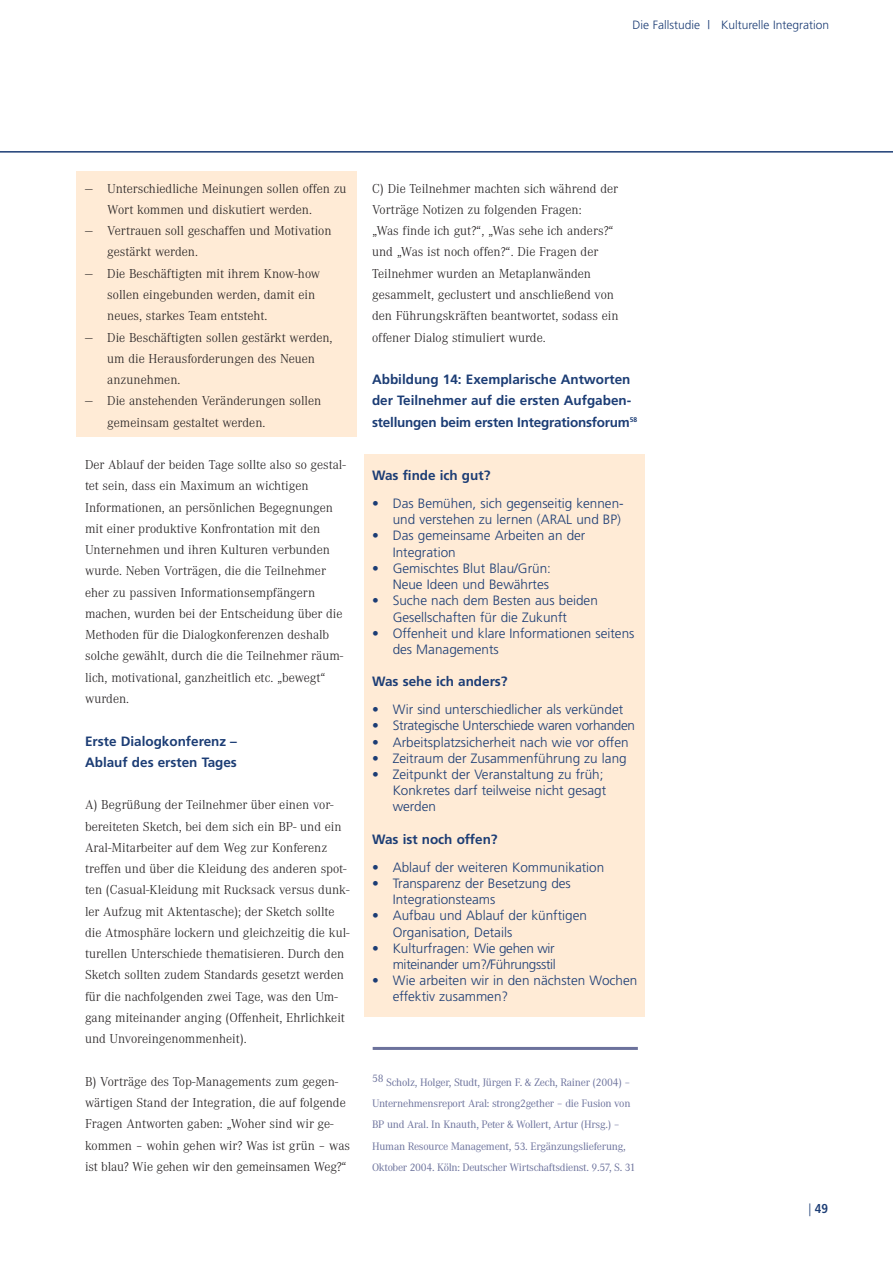
<style>
.page{position:relative;width:893px;height:1263px;background:#fff}
.page>*{position:absolute;margin:0;border:0;box-sizing:border-box;transform-origin:0 0}
.t1{font:300 13.5px/21.3px "Corporate A";color:#231f20}
.t2{font:300 13.5px/16.2px "Frutiger";color:#1c3d75}
.t3{font:700 13.5px/21.3px "Frutiger";color:#1c3d75}
.t4{font:300 13.5px/16.2px "Frutiger";letter-spacing:-.02em;color:#1c3d75;text-align:right}
.t5{font:700 12.75px "Frutiger Condensed BQ";color:#1c3d75}
.t6{font:300 12px "Frutiger";color:#1c3d75}
.t7{font:11.25px/21.3px "Corporate A";letter-spacing:-.02em;color:#6c729c}
.s1{font-weight:300}
</style>
<div class="page">
<hr style="left:0;top:151px;width:893px;height:2px;background:#1c3d75">
<div style="left:365px;top:454px;width:280px;height:562px;background:#ffebd6"></div>
<hr style="left:373px;top:1047px;width:265px;height:3px;background:#6c729c">
<div style="left:77px;top:171px;width:280px;height:266px;background:#ffebd6"></div>
<p class="t6" style="left:632px;top:20px;width:198px">Die Fallstudie | Kulturelle Integration</p>
<p class="t1" style="left:107px;top:179px;width:241px;text-indent:-22px">— Unterschiedliche Meinungen sollen offen zu<br>Wort kommen und diskutiert werden.</p>
<p class="t1" style="left:107px;top:221px;width:226px;text-indent:-22px">— Vertrauen soll geschaffen und Motivation gestärkt werden.</p>
<p class="t1" style="left:107px;top:264px;width:214px;text-indent:-22px">— Die Beschäftigten mit ihrem Know-how sollen eingebunden werden, damit ein neues, starkes Team entsteht.</p>
<p class="t1" style="left:107px;top:328px;width:227px;text-indent:-22px">— Die Beschäftigten sollen gestärkt werden, um die Herausforderungen des Neuen anzunehmen.</p>
<p class="t1" style="left:107px;top:391px;width:216px;text-indent:-22px">— Die anstehenden Veränderungen sollen gemeinsam gestaltet werden.</p>
<p class="t1" style="left:85px;top:455px;width:262px">Der Ablauf der beiden Tage sollte also so gestal&shy;tet sein, dass ein Maximum an wichtigen Informationen, an persönlichen Begegnungen mit einer produktive Konfrontation mit den Unternehmen und ihren Kulturen verbunden wurde. Neben Vorträgen, die die Teilnehmer eher zu passiven Informationsempfängern machen, wurden bei der Entscheidung über die Methoden für die Dialogkonferenzen deshalb solche gewählt, durch die die Teilnehmer räum&shy;lich, motivational, ganzheitlich etc. „bewegt“ wurden.</p>
<p class="t3" style="left:85px;top:731px;width:154px">Erste Dialogkonferenz –<br>Ablauf des ersten Tages</p>
<p class="t1" style="left:85px;top:795px;width:266px">A) Begrüßung der Teilnehmer über einen vor&shy;bereiteten Sketch, bei dem sich ein BP- und ein Aral-Mitarbeiter auf dem Weg zur Konferenz treffen und über die Kleidung des anderen spot&shy;ten (Casual-Kleidung mit Rucksack versus dunk&shy;ler Aufzug mit Aktentasche); der Sketch sollte die Atmosphäre lockern und gleichzeitig die kul&shy;turellen Unterschiede thematisieren. Durch den Sketch sollten zudem Standards gesetzt werden für die nachfolgenden zwei Tage, was den Um&shy;gang miteinander anging (Offenheit, Ehrlichkeit und Unvoreingenommenheit).</p>
<p class="t1" style="left:85px;top:1072px;width:267px">B) Vorträge des Top-Managements zum gegen&shy;wärtigen Stand der Integration, die auf folgende Fragen Antworten gaben: „Woher sind wir ge&shy;kommen – wohin gehen wir? Was ist grün – was ist blau? Wie gehen wir den gemeinsamen Weg?“</p>
<p class="t1" style="left:372px;top:179px;width:248px">C) Die Teilnehmer machten sich während der Vorträge Notizen zu folgenden Fragen:<br>„Was finde ich gut?“, „Was sehe ich anders?“ und „Was ist noch offen?“. Die Fragen der Teilnehmer wurden an Metaplanwänden gesammelt, geclustert und anschließend von den Führungskräften beantwortet, sodass ein offener Dialog stimuliert wurde.</p>
<p class="t3" style="left:372px;top:370px;width:266px">Abbildung 14: Exemplarische Antworten der Teilnehmer auf die ersten Aufgaben&shy;stellungen beim ersten Integrationsforum<sup>58</sup></p>
<p class="t3" style="left:372px;top:466px;width:120px">Was finde ich gut?</p>
<p class="t2" style="left:372px;top:496px;width:253px;text-align:right">• Das Bemühen, sich gegenseitig kennen&shy;und verstehen zu lernen (ARAL und BP)</p>
<p class="t2" style="left:393px;top:529px;width:194px;text-indent:-21px">• Das gemeinsame Arbeiten an der<br>Integration</p>
<p class="t2" style="left:372px;top:561px;width:180px;text-align:right">• Gemischtes Blut Blau/Grün:<br>Neue Ideen und Bewährtes</p>
<p class="t2" style="left:393px;top:593px;width:207px;text-indent:-21px">• Suche nach dem Besten aus beiden<br>Gesellschaften für die Zukunft</p>
<p class="t2" style="left:393px;top:626px;width:243px;text-indent:-21px">• Offenheit und klare Informationen seitens des Managements</p>
<p class="t3" style="left:372px;top:672px;width:137px">Was sehe ich anders?</p>
<p class="t2" style="left:372px;top:702px;width:253px">• Wir sind unterschiedlicher als verkündet</p>
<p class="t4" style="left:372px;top:719px;width:264px">• Strategische Unterschiede waren vorhanden</p>
<p class="t2" style="left:372px;top:735px;width:258px">• Arbeitsplatzsicherheit nach wie vor offen</p>
<p class="t2" style="left:372px;top:751px;width:256px">• Zeitraum der Zusammenführung zu lang</p>
<p class="t2" style="left:393px;top:767px;width:215px;text-indent:-21px">• Zeitpunkt der Veranstaltung zu früh;<br>Konkretes darf teilweise nicht gesagt werden</p>
<p class="t3" style="left:372px;top:829px;width:127px">Was ist noch offen?</p>
<p class="t2" style="left:372px;top:860px;width:234px">• Ablauf der weiteren Kommunikation</p>
<p class="t2" style="left:393px;top:876px;width:180px;text-indent:-21px">• Transparenz der Besetzung des<br>Integrationsteams</p>
<p class="t2" style="left:393px;top:909px;width:196px;text-indent:-21px">• Aufbau und Ablauf der künftigen<br>Organisation, Details</p>
<p class="t4" style="left:372px;top:941px;width:185px">• Kulturfragen: Wie gehen wir miteinander um?/Führungsstil</p>
<p class="t2" style="left:393px;top:973px;width:246px;text-indent:-21px">• Wie arbeiten wir in den nächsten Wochen effektiv zusammen?</p>
<p class="t7" style="left:372px;top:1072px;width:265px">58 Scholz, Holger, Studt, Jürgen F. &amp; Zech, Rainer (2004) – Unternehmensreport Aral: strong2gether – die Fusion von BP und Aral. In Knauth, Peter &amp; Wollert, Artur (Hrsg.) – Human Resource Management, 53. Ergänzungslieferung, Oktober 2004. Köln: Deutscher Wirtschaftsdienst. 9.57, S. 31</p>
<p class="t5" style="left:808px;top:1203px;width:21px"><span class="s1">|</span> 49</p>
</div>
